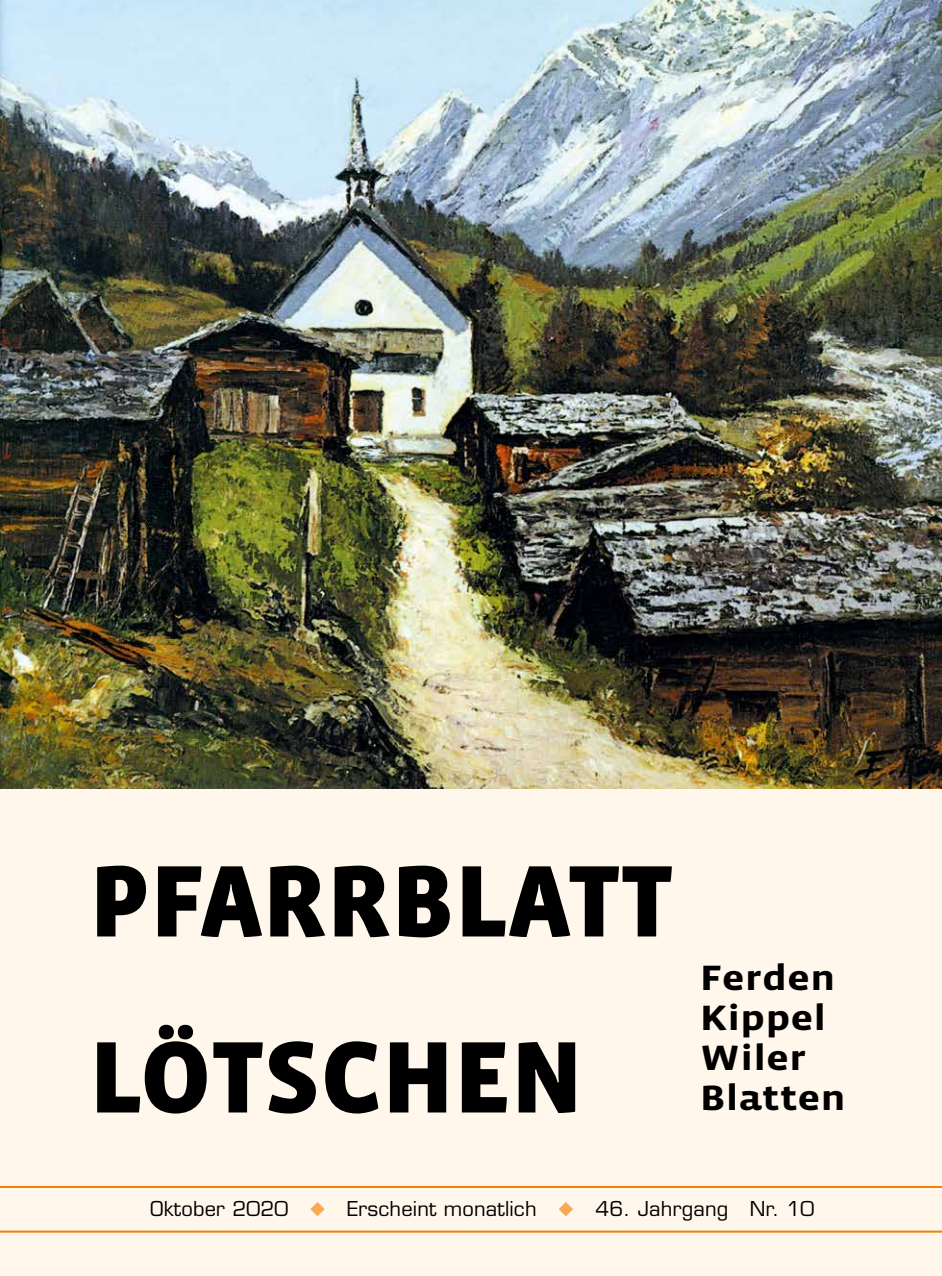
<style>
.page{position:relative;width:942px;height:1276px;background:#fff}
.page>*{position:absolute;margin:0;border:0;box-sizing:border-box;transform-origin:0 0}
.t1{font:900 104px/176px "Vista Sans";color:#000}
.t2{font:700 36px/40px "Vista Sans";color:#000;scale:1.2 1}
.t3{font:20px "Eurostile";letter-spacing:.01em;color:#000}
.s1{color:#f7a957}
</style>
<div class="page">
<div style="left:0;top:0;width:941px;height:1276px;background:#fff7ec"></div>
<img style="left:0;top:0;width:941px;height:789px">
<hr style="left:1px;top:1186px;width:940px;height:2px;background:#f08000">
<hr style="left:1px;top:1230px;width:940px;height:2px;background:#f08000">
<h1 class="t1" style="left:89px;top:815px;width:585px">PFARRBLATT<br>LÖTSCHEN</h1>
<h2 class="t2" style="left:699px;top:958px;width:123px">Ferden<br>Kippel<br>Wiler<br>Blatten</h2>
<p class="t3" style="left:150px;top:1197px;width:665px">Oktober 2020 <span class="s1">◆</span> Erscheint monatlich <span class="s1">◆</span> 46. Jahrgang Nr. 10</p>
</div>
